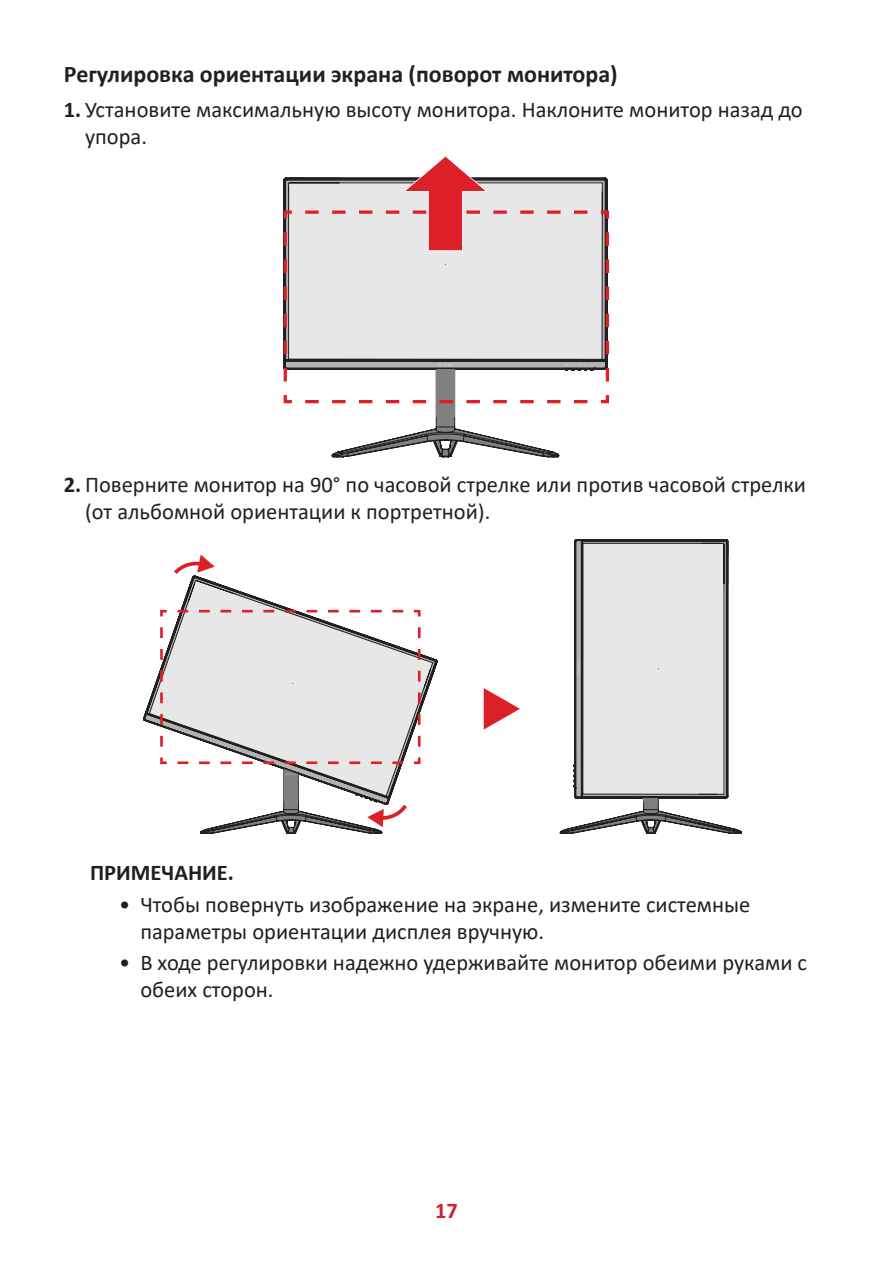
<style>
.page{position:relative;width:893px;height:1263px;background:#fff}
.page>*{position:absolute;margin:0;border:0;box-sizing:border-box;transform-origin:0 0}
.t1{font:700 24px "Calibri";color:#231f20}
.t2{font:22.5px/27px "Calibri";color:#231f20}
.t3{font:700 22.5px "Calibri";color:#231f20}
.t4{font:700 22.5px "Calibri";color:#d1232a}
.s1{font-weight:700}
</style>
<div class="page">
<svg style="left:284px;top:156px;width:326px;height:302px"></svg>
<svg style="left:143px;top:578px;width:294px;height:148px"></svg>
<svg style="left:560px;top:539px;width:182px;height:295px"></svg>
<hr style="left:644px;top:798px;width:14px;height:4px;background:#7f807f">
<svg style="left:483px;top:688px;width:37px;height:42px"></svg>
<svg style="left:159px;top:608px;width:263px;height:226px"></svg>
<svg style="left:174px;top:554px;width:41px;height:24px"></svg>
<p class="t1" style="left:64px;top:57px;width:555px">Регулировка ориентации экрана (поворот монитора)</p>
<p class="t2" style="left:85px;top:96px;width:719px;text-indent:-21px"><span class="s1">1.</span> Установите максимальную высоту монитора. Наклоните монитор назад до упора.</p>
<p class="t2" style="left:85px;top:471px;width:723px;text-indent:-21px"><span class="s1">2.</span> Поверните монитор на 90° по часовой стрелке или против часовой стрелки (от альбомной ориентации к портретной).</p>
<p class="t3" style="left:90px;top:857px;width:145px">ПРИМЕЧАНИЕ.</p>
<p class="t2" style="left:140px;top:890px;width:611px;text-indent:-21px">• Чтобы повернуть изображение на экране, измените системные параметры ориентации дисплея вручную.</p>
<p class="t2" style="left:140px;top:948px;width:668px;text-indent:-21px">• В ходе регулировки надежно удерживайте монитор обеими руками с обеих сторон.</p>
<p class="t4" style="left:435px;top:1194px;width:24px">17</p>
</div>
